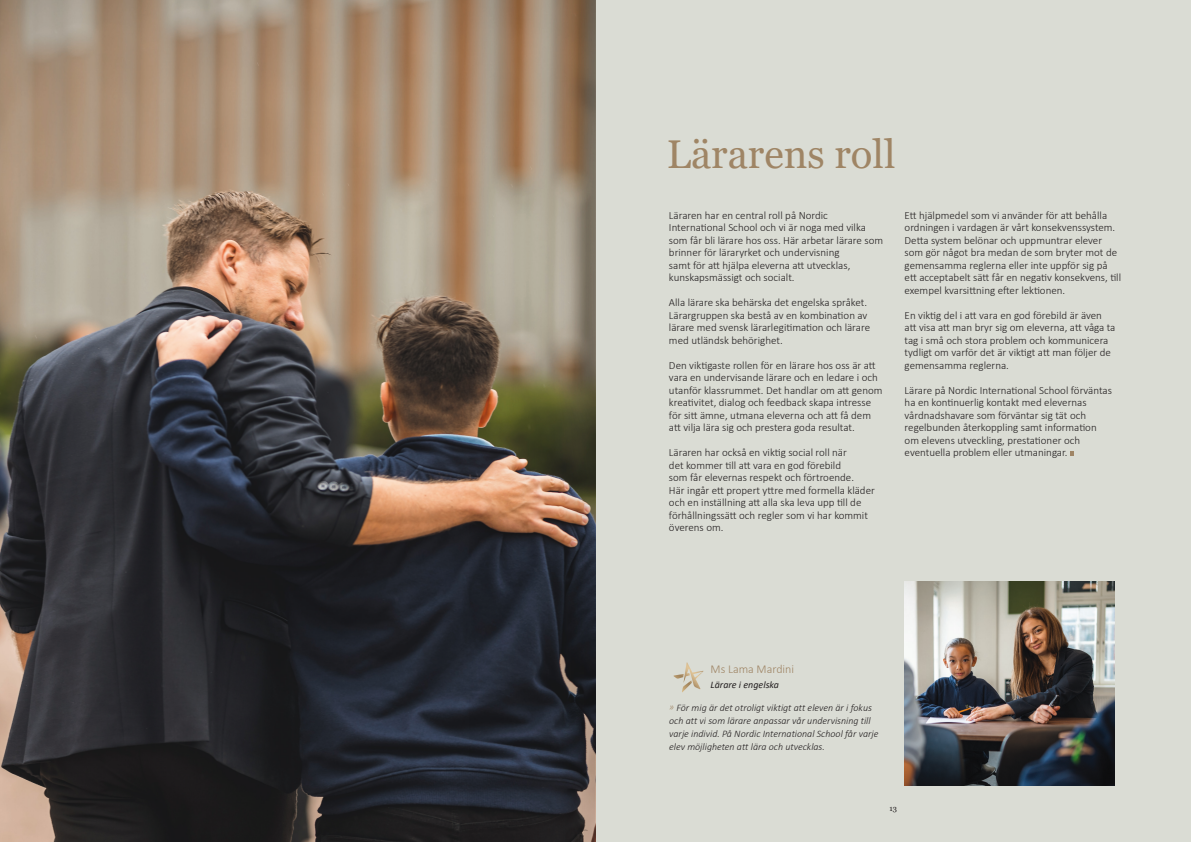
<style>
.page{position:relative;width:1191px;height:842px;background:#fff}
.page>*{position:absolute;margin:0;border:0;box-sizing:border-box;transform-origin:0 0}
.Rubrik_1{font:40.1px "Georgia";color:#9f8565}
.Rubrik_2_georigia{font:300 12px "Calibri";color:#9f8565}
.Brödtext{font:300 11px/12.5px "Calibri";color:#231f20}
.Citattext{font:italic 300 10px/13px "Calibri";color:#231f20}
.Rubrik_2_georigia-2{font:italic 10px "Calibri";color:#231f20}
.t1{font:7.6px "Georgia";color:#231f20}
.s1{color:#9f8565}
</style>
<div class="page">
<div style="left:596px;top:0;width:595px;height:842px;background:#dadcd4"></div>
<svg style="left:1070px;top:452px;width:3px;height:4px"></svg>
<img style="left:0;top:0;width:466px;height:842px">
<svg style="left:673px;top:662px;width:31px;height:31px"></svg>
<img style="left:904px;top:581px;width:210px;height:204px">
<svg style="left:466px;top:0;width:129px;height:842px"></svg>
<p class="Rubrik_1" style="left:667px;top:130px;width:230px">Lärarens roll</p>
<p class="Brödtext" style="left:669px;top:209px;width:160px">Läraren har en central roll på Nordic</p>
<p class="Brödtext" style="left:669px;top:221px;width:198px">International School och vi är noga med vilka</p>
<p class="Brödtext" style="left:669px;top:234px;width:216px">som får bli lärare hos oss. Här arbetar lärare som</p>
<p class="Brödtext" style="left:669px;top:246px;width:183px">brinner för läraryrket och undervisning samt för att hjälpa eleverna att utvecklas, kunskapsmässigt och socialt.</p>
<p class="Brödtext" style="left:669px;top:296px;width:200px">Alla lärare ska behärska det engelska språket.</p>
<p class="Brödtext" style="left:669px;top:309px;width:200px">Lärargruppen ska bestå av en kombination av</p>
<p class="Brödtext" style="left:669px;top:321px;width:203px">lärare med svensk lärarlegitimation och lärare</p>
<p class="Brödtext" style="left:669px;top:334px;width:115px">med utländsk behörighet.</p>
<p class="Brödtext" style="left:669px;top:359px;width:208px">Den viktigaste rollen för en lärare hos oss är att</p>
<p class="Brödtext" style="left:669px;top:371px;width:210px">vara en undervisande lärare och en ledare i och</p>
<p class="Brödtext" style="left:669px;top:384px;width:215px">utanför klassrummet. Det handlar om att genom kreativitet, dialog och feedback skapa intresse för sitt ämne, utmana eleverna och att få dem att vilja lära sig och prestera goda resultat.</p>
<p class="Brödtext" style="left:669px;top:446px;width:207px">Läraren har också en viktig social roll när<br>det kommer till att vara en god förebild<br>som får elevernas respekt och förtroende.<br>Här ingår ett propert yttre med formella kläder och en inställning att alla ska leva upp till de förhållningssätt och regler som vi har kommit</p>
<p class="Brödtext" style="left:669px;top:521px;width:56px">överens om.</p>
<p class="Brödtext" style="left:904px;top:209px;width:218px">Ett hjälpmedel som vi använder för att behålla ordningen i vardagen är vårt konsekvenssystem.<br>Detta system belönar och uppmuntrar elever som gör något bra medan de som bryter mot de gemensamma reglerna eller inte uppför sig på ett acceptabelt sätt får en negativ konsekvens, till exempel kvarsittning efter lektionen.</p>
<p class="Brödtext" style="left:904px;top:309px;width:212px">En viktig del i att vara en god förebild är även att visa att man bryr sig om eleverna, att våga ta tag i små och stora problem och kommunicera tydligt om varför det är viktigt att man följer de gemensamma reglerna.</p>
<p class="Brödtext" style="left:904px;top:384px;width:209px">Lärare på Nordic International School förväntas</p>
<p class="Brödtext" style="left:904px;top:396px;width:183px">ha en kontinuerlig kontakt med elevernas</p>
<p class="Brödtext" style="left:904px;top:409px;width:183px">vårdnadshavare som förväntar sig tät och</p>
<p class="Brödtext" style="left:904px;top:421px;width:194px">regelbunden återkoppling samt information</p>
<p class="Brödtext" style="left:904px;top:434px;width:177px">om elevens utveckling, prestationer och</p>
<p class="Brödtext" style="left:904px;top:446px;width:164px">eventuella problem eller utmaningar.</p>
<p class="Rubrik_2_georigia" style="left:710px;top:662px;width:85px">Ms Lama Mardini</p>
<p class="Rubrik_2_georigia-2" style="left:710px;top:677px;width:70px">Lärare i engelska</p>
<p class="Citattext" style="left:669px;top:701px;width:211px"><span class="s1">»</span> För mig är det otroligt viktigt att eleven är i fokus och att vi som lärare anpassar vår undervisning till varje individ. På Nordic International School får varje elev möjligheten att lära och utvecklas.</p>
<p class="t1" style="left:889px;top:804px;width:9px">13</p>
</div>
